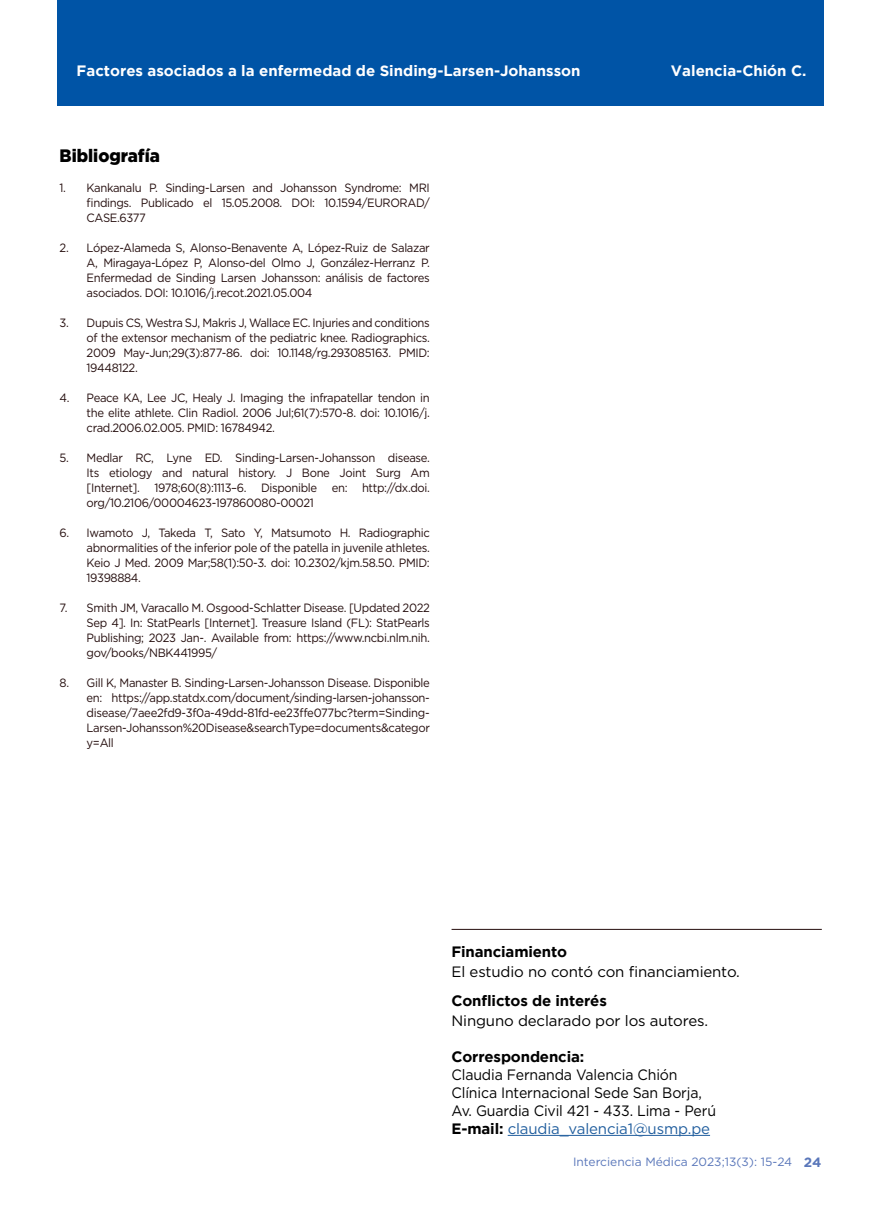
<style>
.page{position:relative;width:881px;height:1212px;background:#fff}
.page>*{position:absolute;margin:0;border:0;box-sizing:border-box;transform-origin:0 0}
.t1{font:900 18px "Gotham";color:#000;scale:.94 1}
.t2{font:15px/18px "Gotham";letter-spacing:-.01em;color:#000;scale:.94 1}
.t3{font:700 15px "Gotham";color:#fff}
.t4{font:15px "Gotham";letter-spacing:-.01em;color:#000}
.t5{font:700 15px "Gotham";letter-spacing:-.01em;color:#000}
.t6{font:700 13.5px "Gotham";color:#5a77ba}
.t7{font:12px/15px "Gotham";letter-spacing:-.03em;color:#240d0d;text-align:justify;scale:.94 1}
.t8{font:12px "Gotham";color:#5a77ba}
.s1{font-weight:700}
.s2{color:#215e9e}
</style>
<div class="page">
<div style="left:57px;top:0;width:766px;height:106px;background:#0054a6"></div>
<hr style="left:451px;top:929px;width:370px;height:1px;background:#250d0d">
<hr style="left:507px;top:1135px;width:202px;height:1px;background:#215e9e">
<p class="t3" style="left:77px;top:62px;width:505px">Factores asociados a la enfermedad de Sinding-Larsen-Johansson</p>
<p class="t3" style="left:670px;top:62px;width:137px">Valencia-Chión C.</p>
<h1 class="t1" style="left:60px;top:145px;width:108px">Bibliografía</h1>
<p class="t7" style="left:87px;top:180px;width:366px;text-indent:-27px">1. Kankanalu P. Sinding-Larsen and Johansson Syndrome: MRI findings. Publicado el 15.05.2008. DOI: 10.1594/EURORAD/ CASE.6377</p>
<p class="t7" style="left:87px;top:240px;width:366px;text-indent:-27px">2. López-Alameda S, Alonso-Benavente A, López-Ruiz de Salazar A, Miragaya-López P, Alonso-del Olmo J, González-Herranz P.<br>Enfermedad de Sinding Larsen Johansson: análisis de factores asociados. DOI: 10.1016/j.recot.2021.05.004</p>
<p class="t7" style="left:87px;top:315px;width:366px;text-indent:-27px">3. Dupuis CS, Westra SJ, Makris J, Wallace EC. Injuries and conditions of the extensor mechanism of the pediatric knee. Radiographics.<br>2009 May-Jun;29(3):877-86. doi: 10.1148/rg.293085163. PMID:<br>19448122.</p>
<p class="t7" style="left:87px;top:390px;width:366px;text-indent:-27px">4. Peace KA, Lee JC, Healy J. Imaging the infrapatellar tendon in the elite athlete. Clin Radiol. 2006 Jul;61(7):570-8. doi: 10.1016/j. crad.2006.02.005. PMID: 16784942.</p>
<p class="t7" style="left:87px;top:450px;width:366px;text-indent:-27px">5. Medlar RC, Lyne ED. Sinding-Larsen-Johansson disease.<br>Its etiology and natural history. J Bone Joint Surg Am [Internet]. 1978;60(8):1113–6. Disponible en: http://dx.doi. org/10.2106/00004623-197860080-00021</p>
<p class="t7" style="left:87px;top:525px;width:366px;text-indent:-27px">6. Iwamoto J, Takeda T, Sato Y, Matsumoto H. Radiographic abnormalities of the inferior pole of the patella in juvenile athletes.<br>Keio J Med. 2009 Mar;58(1):50-3. doi: 10.2302/kjm.58.50. PMID:<br>19398884.</p>
<p class="t7" style="left:87px;top:600px;width:366px;text-indent:-27px">7. Smith JM, Varacallo M. Osgood-Schlatter Disease. [Updated 2022<br>Sep 4]. In: StatPearls [Internet]. Treasure Island (FL): StatPearls Publishing; 2023 Jan-. Available from: https://www.ncbi.nlm.nih. gov/books/NBK441995/</p>
<p class="t7" style="left:87px;top:675px;width:366px;text-indent:-27px">8. Gill K, Manaster B. Sinding-Larsen-Johansson Disease. Disponible en: https://app.statdx.com/document/sinding-larsen-johansson&shy;disease/7aee2fd9-3f0a-49dd-81fd-ee23ffe077bc?term=Sinding-Larsen-Johansson%20Disease&amp;searchType=documents&amp;categor y=All</p>
<p class="t5" style="left:451px;top:943px;width:117px">Financiamiento</p>
<p class="t4" style="left:451px;top:962px;width:290px">El estudio no contó con financiamiento.</p>
<p class="t5" style="left:451px;top:992px;width:157px">Conflictos de interés</p>
<p class="t4" style="left:451px;top:1011px;width:258px">Ninguno declarado por los autores.</p>
<p class="t5" style="left:451px;top:1048px;width:134px">Correspondencia:</p>
<p class="t2" style="left:451px;top:1065px;width:283px">Claudia Fernanda Valencia Chión Clínica Internacional Sede San Borja, Av. Guardia Civil 421 - 433. Lima - Perú <span class="s1">E-mail:</span> <span class="s2">claudia_valencia1@usmp.pe</span></p>
<p class="t8" style="left:572px;top:1154px;width:221px">Interciencia Médica 2023;13(3): 15-24</p>
<p class="t6" style="left:803px;top:1154px;width:19px">24</p>
</div>
